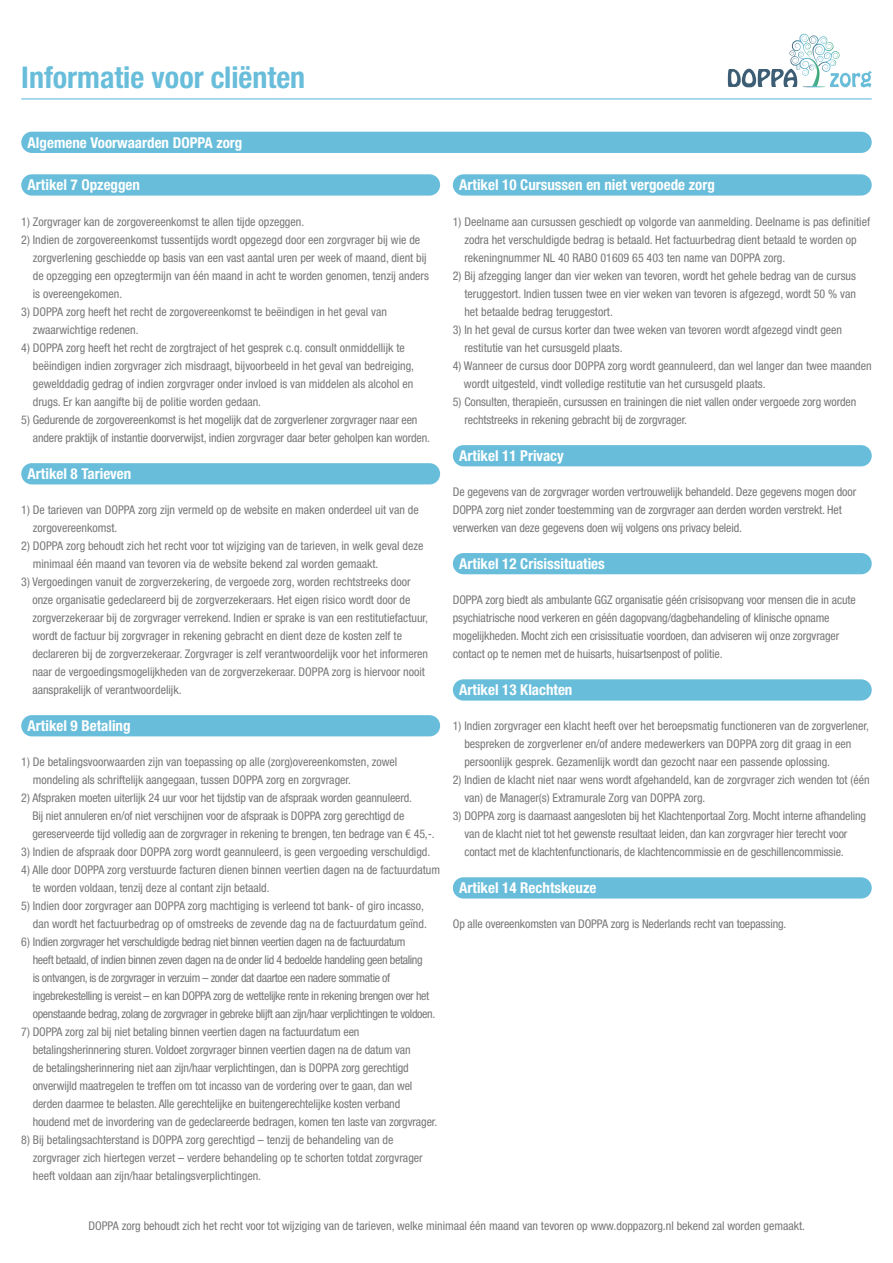
<style>
.page{position:relative;width:893px;height:1263px;background:#fff}
.page>*{position:absolute;margin:0;border:0;box-sizing:border-box;transform-origin:0 0}
.t1{font:700 condensed 30px "Helvetica Neue LT Std";color:#68bdda}
.t2{font:700 condensed 15px "Helvetica Neue LT Std";color:#fff}
.t3{font:condensed 12px/18px "Helvetica Neue LT Std";color:#777}
.t4{font:condensed 12px/18px "Helvetica Neue LT Std";letter-spacing:-.03em;color:#777}
</style>
<div class="page">
<svg style="left:728px;top:34px;width:144px;height:54px"></svg>
<hr style="left:21px;top:98px;width:851px;height:1px;background:#68bdda">
<div style="left:21px;top:132px;width:851px;height:21px;background:#68bdda;border-radius:11px"></div>
<div style="left:21px;top:174px;width:419px;height:22px;background:#68bdda;border-radius:11px"></div>
<div style="left:453px;top:174px;width:419px;height:22px;background:#68bdda;border-radius:11px"></div>
<div style="left:21px;top:463px;width:419px;height:21px;background:#68bdda;border-radius:11px"></div>
<div style="left:453px;top:445px;width:419px;height:21px;background:#68bdda;border-radius:11px"></div>
<div style="left:21px;top:715px;width:419px;height:21px;background:#68bdda;border-radius:11px"></div>
<div style="left:453px;top:553px;width:419px;height:21px;background:#68bdda;border-radius:11px"></div>
<div style="left:453px;top:679px;width:419px;height:22px;background:#68bdda;border-radius:11px"></div>
<div style="left:453px;top:877px;width:419px;height:21px;background:#68bdda;border-radius:11px"></div>
<h1 class="t1" style="left:21px;top:59px;width:286px">Informatie voor cliënten</h1>
<p class="t2" style="left:28px;top:133px;width:216px">Algemene Voorwaarden DOPPA zorg</p>
<p class="t2" style="left:28px;top:176px;width:114px">Artikel 7 Opzeggen</p>
<p class="t2" style="left:459px;top:176px;width:257px">Artikel 10 Cursussen en niet vergoede zorg</p>
<p class="t3" style="left:21px;top:212px;width:284px">1) Zorgvrager kan de zorgovereenkomst te allen tijde opzeggen.</p>
<p class="t3" style="left:33px;top:230px;width:398px;text-indent:-12px">2) Indien de zorgovereenkomst tussentijds wordt opgezegd door een zorgvrager bij wie de zorgverlening geschiedde op basis van een vast aantal uren per week of maand, dient bij de opzegging een opzegtermijn van één maand in acht te worden genomen, tenzij anders is overeengekomen.</p>
<p class="t3" style="left:33px;top:302px;width:356px;text-indent:-12px">3) DOPPA zorg heeft het recht de zorgovereenkomst te beëindigen in het geval van zwaarwichtige redenen.</p>
<p class="t3" style="left:33px;top:338px;width:383px;text-indent:-12px">4) DOPPA zorg heeft het recht de zorgtraject of het gesprek c.q. consult onmiddellijk te beëindigen indien zorgvrager zich misdraagt, bijvoorbeeld in het geval van bedreiging, gewelddadig gedrag of indien zorgvrager onder invloed is van middelen als alcohol en drugs. Er kan aangifte bij de politie worden gedaan.</p>
<p class="t3" style="left:33px;top:410px;width:399px;text-indent:-12px">5) Gedurende de zorgovereenkomst is het mogelijk dat de zorgverlener zorgvrager naar een andere praktijk of instantie doorverwijst, indien zorgvrager daar beter geholpen kan worden.</p>
<p class="t2" style="left:28px;top:465px;width:105px">Artikel 8 Tarieven</p>
<p class="t3" style="left:33px;top:500px;width:387px;text-indent:-12px">1) De tarieven van DOPPA zorg zijn vermeld op de website en maken onderdeel uit van de zorgovereenkomst.</p>
<p class="t3" style="left:33px;top:536px;width:392px;text-indent:-12px">2) DOPPA zorg behoudt zich het recht voor tot wijziging van de tarieven, in welk geval deze minimaal één maand van tevoren via de website bekend zal worden gemaakt.</p>
<p class="t3" style="left:32px;top:572px;width:397px;text-indent:-11px">3) Vergoedingen vanuit de zorgverzekering, de vergoede zorg, worden rechtstreeks door onze organisatie gedeclareerd bij de zorgverzekeraars. Het eigen risico wordt door de zorgverzekeraar bij de zorgvrager verrekend. Indien er sprake is van een restitutiefactuur, wordt de factuur bij zorgvrager in rekening gebracht en dient deze de kosten zelf te declareren bij de zorgverzekeraar. Zorgvrager is zelf verantwoordelijk voor het informeren naar de vergoedingsmogelijkheden van de zorgverzekeraar. DOPPA zorg is hiervoor nooit aansprakelijk of verantwoordelijk.</p>
<p class="t2" style="left:28px;top:717px;width:104px">Artikel 9 Betaling</p>
<p class="t3" style="left:33px;top:752px;width:366px;text-indent:-12px">1) De betalingsvoorwaarden zijn van toepassing op alle (zorg)overeenkomsten, zowel mondeling als schriftelijk aangegaan, tussen DOPPA zorg en zorgvrager.</p>
<p class="t3" style="left:32px;top:788px;width:404px;text-indent:-11px">2) Afspraken moeten uiterlijk 24 uur voor het tijdstip van de afspraak worden geannuleerd.<br>Bij niet annuleren en/of niet verschijnen voor de afspraak is DOPPA zorg gerechtigd de gereserveerde tijd volledig aan de zorgvrager in rekening te brengen, ten bedrage van € 45,-.</p>
<p class="t3" style="left:21px;top:842px;width:411px">3) Indien de afspraak door DOPPA zorg wordt geannuleerd, is geen vergoeding verschuldigd.</p>
<p class="t3" style="left:32px;top:860px;width:409px;text-indent:-11px">4) Alle door DOPPA zorg verstuurde facturen dienen binnen veertien dagen na de factuurdatum te worden voldaan, tenzij deze al contant zijn betaald.</p>
<p class="t3" style="left:21px;top:896px;width:407px;text-align:right">5) Indien door zorgvrager aan DOPPA zorg machtiging is verleend tot bank- of giro incasso, dan wordt het factuurbedrag op of omstreeks de zevende dag na de factuurdatum geïnd.</p>
<p class="t4" style="left:33px;top:932px;width:404px;text-indent:-12px">6) Indien zorgvrager het verschuldigde bedrag niet binnen veertien dagen na de factuurdatum<br>heeft betaald, of indien binnen zeven dagen na de onder lid 4 bedoelde handeling geen betaling<br>is ontvangen, is de zorgvrager in verzuim – zonder dat daartoe een nadere sommatie of ingebrekestelling is vereist – en kan DOPPA zorg de wettelijke rente in rekening brengen over het openstaande bedrag, zolang de zorgvrager in gebreke blijft aan zijn/haar verplichtingen te voldoen.</p>
<p class="t3" style="left:33px;top:1022px;width:406px;text-indent:-11px">7) DOPPA zorg zal bij niet betaling binnen veertien dagen na factuurdatum een betalingsherinnering sturen. Voldoet zorgvrager binnen veertien dagen na de datum van<br>de betalingsherinnering niet aan zijn/haar verplichtingen, dan is DOPPA zorg gerechtigd onverwijld maatregelen te treffen om tot incasso van de vordering over te gaan, dan wel derden daarmee te belasten. Alle gerechtelijke en buitengerechtelijke kosten verband houdend met de invordering van de gedeclareerde bedragen, komen ten laste van zorgvrager.</p>
<p class="t3" style="left:33px;top:1130px;width:392px;text-indent:-12px">8) Bij betalingsachterstand is DOPPA zorg gerechtigd – tenzij de behandeling van de zorgvrager zich hiertegen verzet – verdere behandeling op te schorten totdat zorgvrager heeft voldaan aan zijn/haar betalingsverplichtingen.</p>
<p class="t3" style="left:464px;top:212px;width:407px;text-indent:-12px">1) Deelname aan cursussen geschiedt op volgorde van aanmelding. Deelname is pas definitief zodra het verschuldigde bedrag is betaald. Het factuurbedrag dient betaald te worden op rekeningnummer NL 40 RABO 01609 65 403 ten name van DOPPA zorg.</p>
<p class="t3" style="left:464px;top:266px;width:393px;text-align:justify;text-indent:-12px">2) Bij afzegging langer dan vier weken van tevoren, wordt het gehele bedrag van de cursus teruggestort. Indien tussen twee en vier weken van tevoren is afgezegd, wordt 50 % van het betaalde bedrag teruggestort.</p>
<p class="t3" style="left:464px;top:320px;width:379px;text-indent:-12px">3) In het geval de cursus korter dan twee weken van tevoren wordt afgezegd vindt geen restitutie van het cursusgeld plaats.</p>
<p class="t3" style="left:464px;top:356px;width:409px;text-indent:-11px">4) Wanneer de cursus door DOPPA zorg wordt geannuleerd, dan wel langer dan twee maanden wordt uitgesteld, vindt volledige restitutie van het cursusgeld plaats.</p>
<p class="t3" style="left:464px;top:392px;width:393px;text-indent:-12px">5) Consulten, therapieën, cursussen en trainingen die niet vallen onder vergoede zorg worden rechtstreeks in rekening gebracht bij de zorgvrager.</p>
<p class="t2" style="left:459px;top:447px;width:106px">Artikel 11 Privacy</p>
<p class="t3" style="left:453px;top:482px;width:405px">De gegevens van de zorgvrager worden vertrouwelijk behandeld. Deze gegevens mogen door<br>DOPPA zorg niet zonder toestemming van de zorgvrager aan derden worden verstrekt. Het verwerken van deze gegevens doen wij volgens ons privacy beleid.</p>
<p class="t2" style="left:459px;top:555px;width:147px">Artikel 12 Crisissituaties</p>
<p class="t3" style="left:453px;top:590px;width:404px">DOPPA zorg biedt als ambulante GGZ organisatie géén crisisopvang voor mensen die in acute psychiatrische nood verkeren en géén dagopvang/dagbehandeling of klinische opname mogelijkheden. Mocht zich een crisissituatie voordoen, dan adviseren wij onze zorgvrager contact op te nemen met de huisarts, huisartsenpost of politie.</p>
<p class="t2" style="left:459px;top:681px;width:115px">Artikel 13 Klachten</p>
<p class="t3" style="left:464px;top:716px;width:406px;text-indent:-12px">1) Indien zorgvrager een klacht heeft over het beroepsmatig functioneren van de zorgverlener, bespreken de zorgverlener en/of andere medewerkers van DOPPA zorg dit graag in een persoonlijk gesprek. Gezamenlijk wordt dan gezocht naar een passende oplossing.</p>
<p class="t3" style="left:464px;top:770px;width:407px;text-indent:-12px">2) Indien de klacht niet naar wens wordt afgehandeld, kan de zorgvrager zich wenden tot (één van) de Manager(s) Extramurale Zorg van DOPPA zorg.</p>
<p class="t3" style="left:464px;top:806px;width:403px;text-indent:-12px">3) DOPPA zorg is daarnaast aangesloten bij het Klachtenportaal Zorg. Mocht interne afhandeling van de klacht niet tot het gewenste resultaat leiden, dan kan zorgvrager hier terecht voor contact met de klachtenfunctionaris, de klachtencommissie en de geschillencommissie.</p>
<p class="t2" style="left:459px;top:879px;width:139px">Artikel 14 Rechtskeuze</p>
<p class="t3" style="left:453px;top:914px;width:335px">Op alle overeenkomsten van DOPPA zorg is Nederlands recht van toepassing.</p>
<p class="t3" style="left:88px;top:1216px;width:718px">DOPPA zorg behoudt zich het recht voor tot wijziging van de tarieven, welke minimaal één maand van tevoren op www.doppazorg.nl bekend zal worden gemaakt.</p>
</div>
